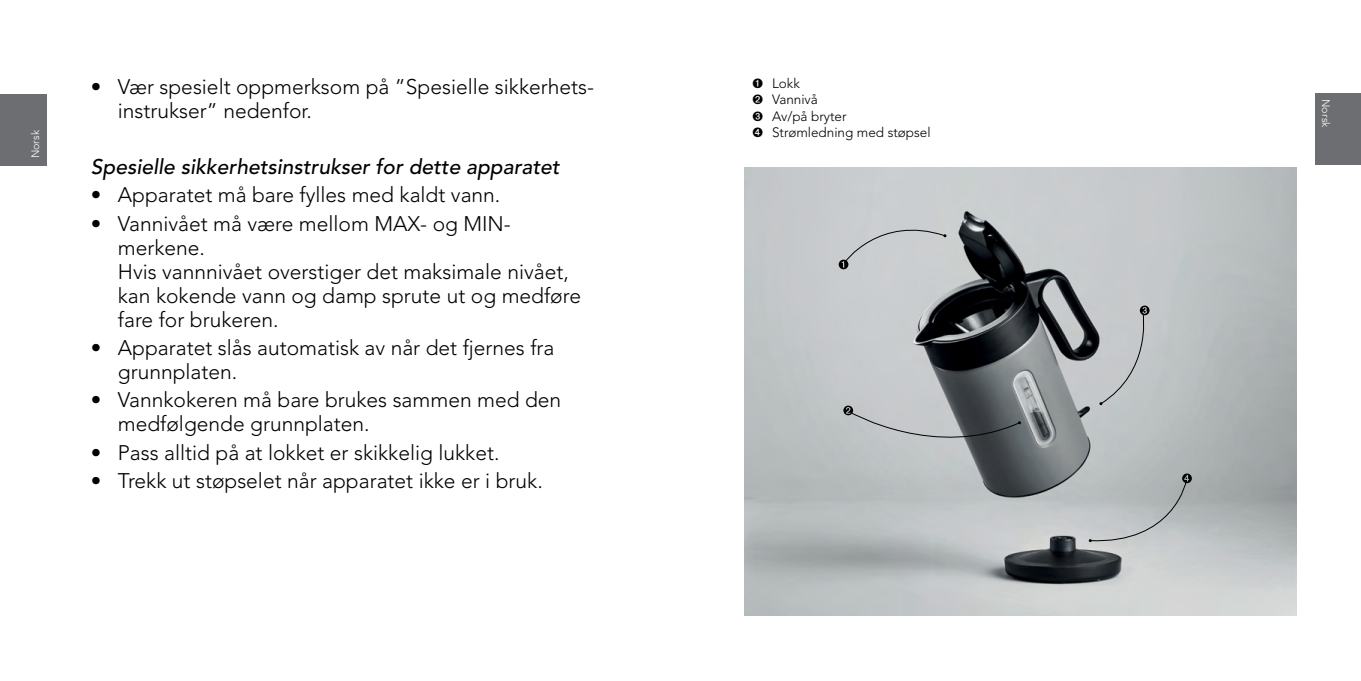
<style>
.page{position:relative;width:1361px;height:681px;background:#fff}
.page>*{position:absolute;margin:0;border:0;box-sizing:border-box;transform-origin:0 0}
.t1{font:300 21px/24px "Avenir LT Std";color:#000}
.t2{font:italic 500 21px "Avenir LT Std";color:#000}
.t3{font:300 13.5px/16.5px "Avenir LT Std";color:#000}
.t4{font:300 10.8px "Avenir LT Std";color:#fff}
</style>
<div class="page">
<div style="left:0;top:94px;width:46px;height:72px;background:#6d6e71"></div>
<div style="left:1315px;top:94px;width:46px;height:71px;background:#6d6e71"></div>
<img style="left:744px;top:167px;width:552px;height:447px">
<div style="left:838px;top:214px;width:108px;height:55px;background:#cbced0"></div>
<svg style="left:843px;top:405px;width:178px;height:55px;background:#969a9c"></svg>
<div style="left:1099px;top:305px;width:52px;height:100px;background:#c5c8ca"></div>
<svg style="left:1089px;top:473px;width:103px;height:70px;background:#b4b8ba"></svg>
<p class="t4" style="left:29px;top:158px;width:30px;rotate:-90deg">Norsk</p>
<p class="t1" style="left:118px;top:74px;width:476px;text-indent:-27px">• Vær spesielt oppmerksom på ”Spesielle sikkerhets&shy;instrukser” nedenfor.</p>
<p class="t2" style="left:91px;top:155px;width:470px">Spesielle sikkerhetsinstrukser for dette apparatet</p>
<p class="t1" style="left:91px;top:183px;width:411px">• Apparatet må bare fylles med kaldt vann.</p>
<p class="t1" style="left:118px;top:211px;width:465px;text-indent:-27px">• Vannivået må være mellom MAX- og MIN&shy;merkene.<br>Hvis vannnivået overstiger det maksimale nivået, kan kokende vann og damp sprute ut og medføre fare for brukeren.</p>
<p class="t1" style="left:118px;top:336px;width:438px;text-indent:-27px">• Apparatet slås automatisk av når det fjernes fra grunnplaten.</p>
<p class="t1" style="left:118px;top:388px;width:445px;text-indent:-27px">• Vannkokeren må bare brukes sammen med den medfølgende grunnplaten.</p>
<p class="t1" style="left:91px;top:440px;width:410px">• Pass alltid på at lokket er skikkelig lukket.</p>
<p class="t1" style="left:91px;top:468px;width:453px">• Trekk ut støpselet når apparatet ikke er i bruk.</p>
<p class="t3" style="left:752px;top:75px;width:180px">➊ Lokk<br>➋ Vannivå<br>➌ Av/på bryter<br>➍ Strømledning med støpsel</p>
<p class="t4" style="left:1332px;top:99px;width:30px;rotate:90deg">Norsk</p>
</div>
